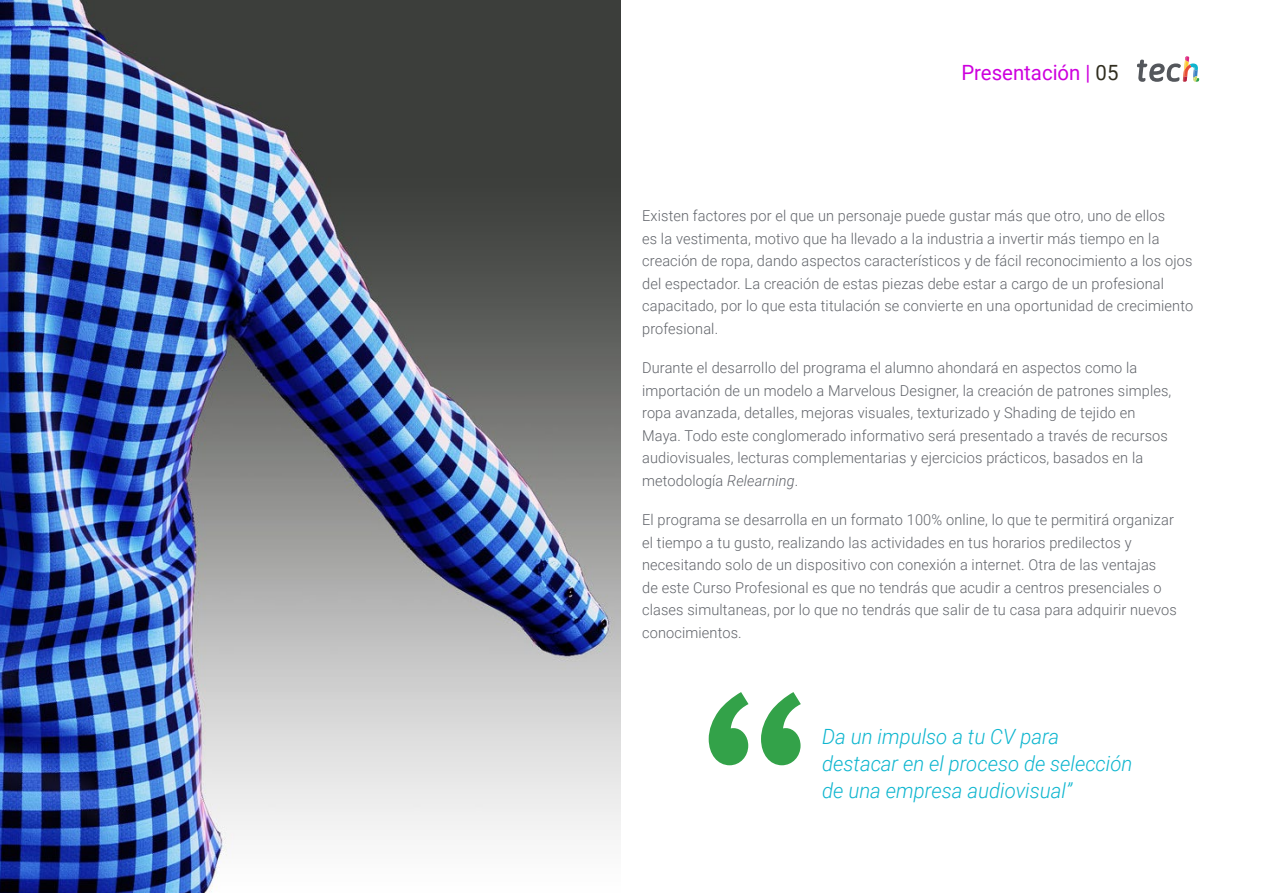
<style>
.page{position:relative;width:1263px;height:893px;background:#fff}
.page>*{position:absolute;margin:0;border:0;box-sizing:border-box;transform-origin:0 0}
.t1{font:italic 300 21px/27px "Roboto";color:#0fb6cf}
.t2{font:21px "Roboto";color:#ce00de}
.t3{font:300 15px/22.5px "Roboto";letter-spacing:.01em;color:#61646a}
.s1{color:#312e20}
.s2{font-style:italic}
</style>
<div class="page">
<svg style="left:709px;top:692px;width:92px;height:73px"></svg>
<img style="left:0;top:0;width:621px;height:893px">
<svg style="left:1137px;top:56px;width:62px;height:26px"></svg>
<h1 class="t2" style="left:961px;top:57px;width:159px">Presentación | <span class="s1">05</span></h1>
<p class="t3" style="left:642px;top:204px;width:553px">Existen factores por el que un personaje puede gustar más que otro, uno de ellos<br>es la vestimenta, motivo que ha llevado a la industria a invertir más tiempo en la creación de ropa, dando aspectos característicos y de fácil reconocimiento a los ojos del espectador. La creación de estas piezas debe estar a cargo de un profesional capacitado, por lo que esta titulación se convierte en una oportunidad de crecimiento profesional.</p>
<p class="t3" style="left:642px;top:356px;width:531px">Durante el desarrollo del programa el alumno ahondará en aspectos como la importación de un modelo a Marvelous Designer, la creación de patrones simples, ropa avanzada, detalles, mejoras visuales, texturizado y Shading de tejido en Maya. Todo este conglomerado informativo será presentado a través de recursos audiovisuales, lecturas complementarias y ejercicios prácticos, basados en la metodología <span class="s2">Relearning</span>.</p>
<p class="t3" style="left:642px;top:508px;width:536px">El programa se desarrolla en un formato 100% online, lo que te permitirá organizar el tiempo a tu gusto, realizando las actividades en tus horarios predilectos y necesitando solo de un dispositivo con conexión a internet. Otra de las ventajas<br>de este Curso Profesional es que no tendrás que acudir a centros presenciales o clases simultaneas, por lo que no tendrás que salir de tu casa para adquirir nuevos conocimientos.</p>
<h1 class="t1" style="left:822px;top:723px;width:312px">Da un impulso a tu CV para destacar en el proceso de selección de una empresa audiovisual”</h1>
</div>
